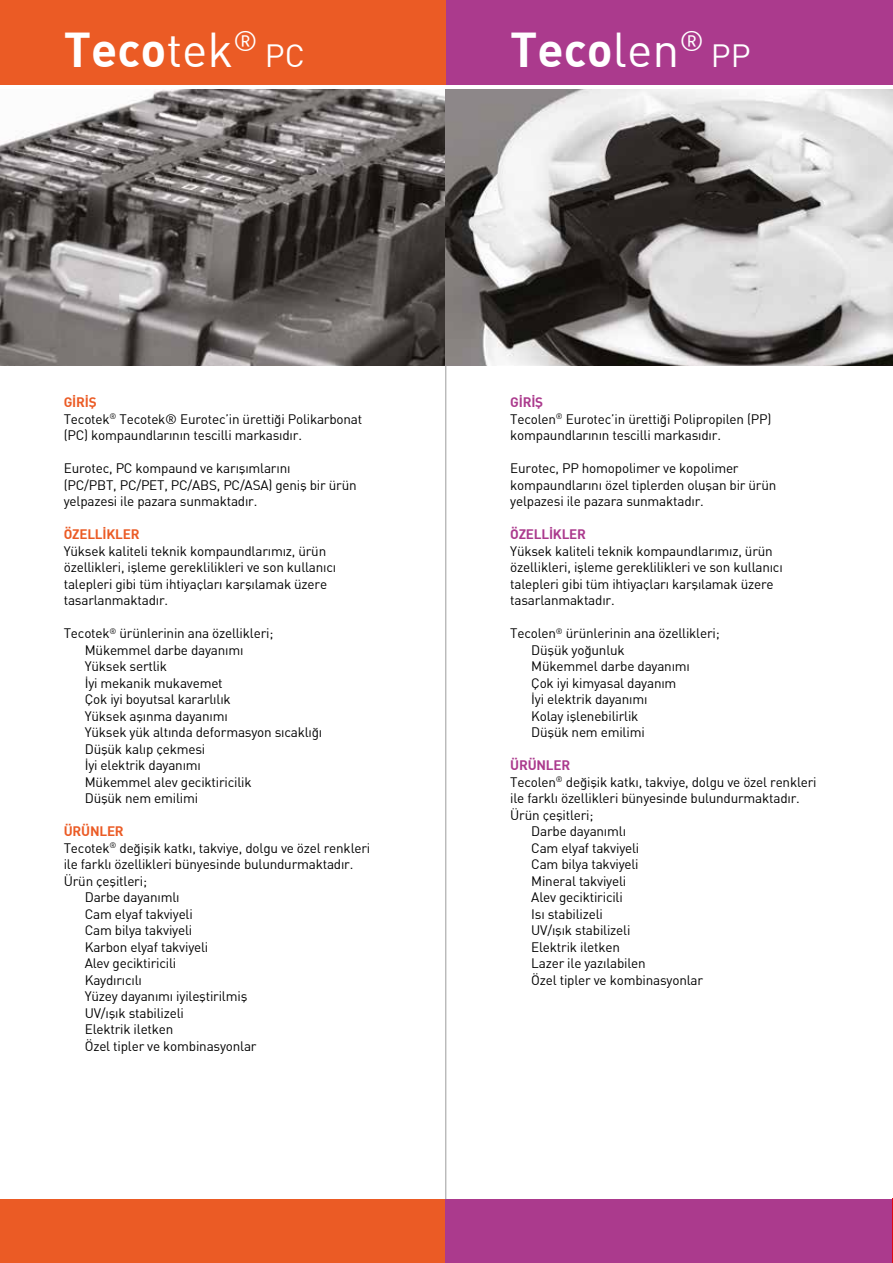
<style>
.page{position:relative;width:893px;height:1263px;background:#fff}
.page>*{position:absolute;margin:0;border:0;box-sizing:border-box;transform-origin:0 0}
.t1{font:47.85px "DINT Bold";color:#fff}
.t2{font:31.5px "DINT";color:#fff}
.t3{font:13.5px/16.5px "DINT";letter-spacing:-.015em;color:#000}
.t4{font:13.5px "DINT Bold";letter-spacing:-.015em;color:#eb5b25}
.t5{font:13.5px "DINT Bold";letter-spacing:-.015em;color:#ab3a8d}
.s1{font-family:"DINT"}
</style>
<div class="page">
<div style="left:0;top:0;width:446px;height:85px;background:#eb5b25"></div>
<div style="left:0;top:1199px;width:446px;height:64px;background:#eb5b25"></div>
<img style="left:0;top:89px;width:892px;height:277px">
<div style="left:446px;top:0;width:447px;height:85px;background:#ab3a8d"></div>
<div style="left:446px;top:1199px;width:447px;height:64px;background:#ab3a8d"></div>
<hr style="left:445px;top:366px;width:1px;height:833px;background:#9d9d9c">
<hr style="left:892px;top:1198px;width:1px;height:65px;background:#e30613">
<h1 class="t1" style="left:64px;top:19px;width:196px">Teco<span class="s1">tek</span><sup>®</sup></h1>
<h2 class="t2" style="left:265px;top:36px;width:41px">PC</h2>
<h1 class="t1" style="left:510px;top:19px;width:195px">Teco<span class="s1">len</span><sup>®</sup></h1>
<h2 class="t2" style="left:711px;top:36px;width:41px">PP</h2>
<p class="t4" style="left:64px;top:393px;width:34px">GİRİŞ</p>
<p class="t3" style="left:64px;top:410px;width:300px">Tecotek<sup>®</sup> Tecotek® Eurotec’in ürettiği Polikarbonat (PC) kompaundlarının tescilli markasıdır.</p>
<p class="t3" style="left:64px;top:460px;width:294px">Eurotec, PC kompaund ve karışımlarını<br>(PC/PBT, PC/PET, PC/ABS, PC/ASA) geniş bir ürün yelpazesi ile pazara sunmaktadır.</p>
<p class="t4" style="left:64px;top:525px;width:77px">ÖZELLİKLER</p>
<p class="t3" style="left:64px;top:542px;width:274px">Yüksek kaliteli teknik kompaundlarımız, ürün özellikleri, işleme gereklilikleri ve son kullanıcı talepleri gibi tüm ihtiyaçları karşılamak üzere tasarlanmaktadır.</p>
<p class="t3" style="left:85px;top:625px;width:239px;text-indent:-21px">Tecotek<sup>®</sup> ürünlerinin ana özellikleri;<br>Mükemmel darbe dayanımı<br>Yüksek sertlik<br>İyi mekanik mukavemet<br>Çok iyi boyutsal kararlılık<br>Yüksek aşınma dayanımı<br>Yüksek yük altında deformasyon sıcaklığı<br>Düşük kalıp çekmesi<br>İyi elektrik dayanımı<br>Mükemmel alev geciktiricilik<br>Düşük nem emilimi</p>
<p class="t4" style="left:64px;top:822px;width:62px">ÜRÜNLER</p>
<p class="t3" style="left:64px;top:839px;width:308px">Tecotek<sup>®</sup> değişik katkı, takviye, dolgu ve özel renkleri</p>
<p class="t3" style="left:64px;top:856px;width:291px">ile farklı özellikleri bünyesinde bulundurmaktadır.</p>
<p class="t3" style="left:64px;top:872px;width:85px">Ürün çeşitleri;</p>
<p class="t3" style="left:85px;top:889px;width:96px">Darbe dayanımlı</p>
<p class="t3" style="left:85px;top:905px;width:110px">Cam elyaf takviyeli</p>
<p class="t3" style="left:85px;top:922px;width:109px">Cam bilya takviyeli</p>
<p class="t3" style="left:85px;top:938px;width:125px">Karbon elyaf takviyeli</p>
<p class="t3" style="left:85px;top:955px;width:93px">Alev geciktiricili</p>
<p class="t3" style="left:85px;top:971px;width:59px">Kaydırıcılı</p>
<p class="t3" style="left:85px;top:988px;width:164px">Yüzey dayanımı iyileştirilmiş</p>
<p class="t3" style="left:85px;top:1004px;width:101px">UV/ışık stabilizeli</p>
<p class="t3" style="left:85px;top:1021px;width:90px">Elektrik iletken</p>
<p class="t3" style="left:85px;top:1037px;width:173px">Özel tipler ve kombinasyonlar</p>
<p class="t5" style="left:510px;top:393px;width:34px">GİRİŞ</p>
<p class="t3" style="left:510px;top:410px;width:263px">Tecolen<sup>®</sup> Eurotec’in ürettiği Polipropilen (PP) kompaundlarının tescilli markasıdır.</p>
<p class="t3" style="left:510px;top:460px;width:268px">Eurotec, PP homopolimer ve kopolimer kompaundlarını özel tiplerden oluşan bir ürün yelpazesi ile pazara sunmaktadır.</p>
<p class="t5" style="left:510px;top:525px;width:77px">ÖZELLİKLER</p>
<p class="t3" style="left:510px;top:542px;width:274px">Yüksek kaliteli teknik kompaundlarımız, ürün özellikleri, işleme gereklilikleri ve son kullanıcı talepleri gibi tüm ihtiyaçları karşılamak üzere tasarlanmaktadır.</p>
<p class="t3" style="left:531px;top:625px;width:190px;text-indent:-21px">Tecolen<sup>®</sup> ürünlerinin ana özellikleri;<br>Düşük yoğunluk<br>Mükemmel darbe dayanımı<br>Çok iyi kimyasal dayanım<br>İyi elektrik dayanımı<br>Kolay işlenebilirlik<br>Düşük nem emilimi</p>
<p class="t5" style="left:510px;top:756px;width:62px">ÜRÜNLER</p>
<p class="t3" style="left:510px;top:773px;width:308px">Tecolen<sup>®</sup> değişik katkı, takviye, dolgu ve özel renkleri</p>
<p class="t3" style="left:510px;top:790px;width:291px">ile farklı özellikleri bünyesinde bulundurmaktadır.</p>
<p class="t3" style="left:510px;top:806px;width:85px">Ürün çeşitleri;</p>
<p class="t3" style="left:531px;top:823px;width:96px">Darbe dayanımlı</p>
<p class="t3" style="left:531px;top:839px;width:110px">Cam elyaf takviyeli</p>
<p class="t3" style="left:531px;top:856px;width:109px">Cam bilya takviyeli</p>
<p class="t3" style="left:531px;top:872px;width:96px">Mineral takviyeli</p>
<p class="t3" style="left:531px;top:889px;width:93px">Alev geciktiricili</p>
<p class="t3" style="left:531px;top:905px;width:73px">Isı stabilizeli</p>
<p class="t3" style="left:531px;top:922px;width:101px">UV/ışık stabilizeli</p>
<p class="t3" style="left:531px;top:938px;width:90px">Elektrik iletken</p>
<p class="t3" style="left:531px;top:955px;width:116px">Lazer ile yazılabilen</p>
<p class="t3" style="left:531px;top:971px;width:173px">Özel tipler ve kombinasyonlar</p>
</div>
